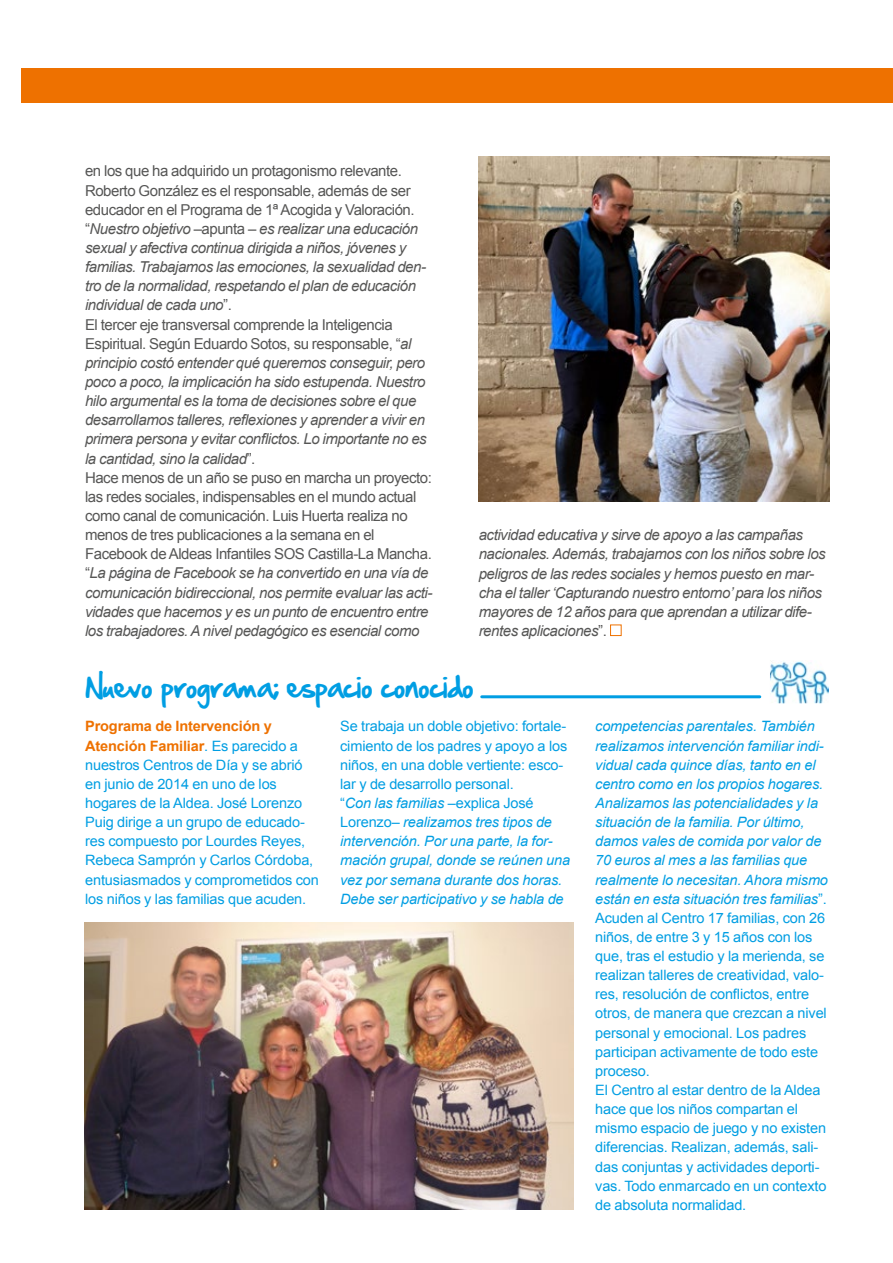
<style>
.page{position:relative;width:893px;height:1263px;background:#fff}
.page>*{position:absolute;margin:0;border:0;box-sizing:border-box;transform-origin:0 0}
.t1{font:27px "Hand Of Sean";letter-spacing:.01em;color:#009ee3}
.t2{font:italic 15px/19.2px "Arial";letter-spacing:-.03em;color:#565655}
.t3{font:14.25px/19.2px "Arial";letter-spacing:-.01em;color:#009ee3}
.t4{font:italic 14.25px/19.2px "Arial";letter-spacing:-.01em;color:#009ee3}
.s1{font-style:normal}
.s2{font-weight:700;color:#ee7100}
.s3{font-style:italic}
</style>
<div class="page">
<hr style="left:482px;top:695px;width:278px;height:3px;background:#009ee3">
<svg style="left:778px;top:703px;width:44px;height:1px"></svg>
<img style="left:770px;top:661px;width:59px;height:42px">
<div style="left:610px;top:625px;width:11px;height:11px;border:1px solid #ee7100"></div>
<div style="left:21px;top:68px;width:872px;height:34px;background:#ee7100"></div>
<img style="left:479px;top:156px;width:350px;height:346px">
<img style="left:85px;top:923px;width:489px;height:287px">
<p class="t2" style="left:85px;top:162px;width:349px"><span class="s1">en los que ha adquirido un protagonismo relevante.<br>Roberto González es el responsable, además de ser educador en el Programa de 1ª Acogida y Valoración. “</span>Nuestro objetivo <span class="s1">–apunta –</span> es realizar una educación sexual y afectiva continua dirigida a niños, jóvenes y familias. Trabajamos las emociones, la sexualidad den&shy;tro de la normalidad, respetando el plan de educación individual de cada uno<span class="s1">”.<br>El tercer eje transversal comprende la Inteligencia Espiritual. Según Eduardo Sotos, su responsable, “</span>al principio costó entender qué queremos conseguir, pero poco a poco, la implicación ha sido estupenda. Nuestro hilo argumental es la toma de decisiones sobre el que desarrollamos talleres, reflexiones y aprender a vivir en primera persona y evitar conflictos. Lo importante no es la cantidad, sino la calidad<span class="s1">”.<br>Hace menos de un año se puso en marcha un proyecto: las redes sociales, indispensables en el mundo actual como canal de comunicación. Luis Huerta realiza no menos de tres publicaciones a la semana en el Facebook de Aldeas Infantiles SOS Castilla-La Mancha. “</span>La página de Facebook se ha convertido en una vía de comunicación bidireccional, nos permite evaluar las acti&shy;vidades que hacemos y es un punto de encuentro entre los trabajadores. A nivel pedagógico es esencial como</p>
<p class="t2" style="left:479px;top:525px;width:348px">actividad educativa y sirve de apoyo a las campañas nacionales. Además, trabajamos con los niños sobre los peligros de las redes sociales y hemos puesto en mar&shy;cha el taller ‘Capturando nuestro entorno’ para los niños mayores de 12 años para que aprendan a utilizar dife&shy;rentes aplicaciones<span class="s1">”.</span></p>
<p class="t1" style="left:86px;top:662px;width:389px">Nuevo programa; espacio conocido</p>
<p class="t3" style="left:85px;top:717px;width:235px"><span class="s2">Programa de Intervención y<br>Atención Familiar</span>. Es parecido a nuestros Centros de Día y se abrió en junio de 2014 en uno de los hogares de la Aldea. José Lorenzo<br>Puig dirige a un grupo de educado&shy;res compuesto por Lourdes Reyes,<br>Rebeca Samprón y Carlos Córdoba, entusiasmados y comprometidos con los niños y las familias que acuden.</p>
<p class="t4" style="left:340px;top:717px;width:231px"><span class="s1">Se trabaja un doble objetivo: fortale&shy;cimiento de los padres y apoyo a los niños, en una doble vertiente: esco&shy;lar y de desarrollo personal.<br>“</span>Con las familias <span class="s1">–explica José Lorenzo–</span> realizamos tres tipos de intervención. Por una parte, la for&shy;mación grupal, donde se reúnen una vez por semana durante dos horas.<br>Debe ser participativo y se habla de</p>
<p class="t3" style="left:595px;top:717px;width:234px"><span class="s3">competencias parentales. También realizamos intervención familiar indi&shy;vidual cada quince días, tanto en el centro como en los propios hogares.<br>Analizamos las potencialidades y la situación de la familia. Por último, damos vales de comida por valor de 70 euros al mes a las familias que realmente lo necesitan. Ahora mismo están en esta situación tres familias</span>”.<br>Acuden al Centro 17 familias, con 26 niños, de entre 3 y 15 años con los que, tras el estudio y la merienda, se realizan talleres de creatividad, valo&shy;res, resolución de conflictos, entre otros, de manera que crezcan a nivel personal y emocional. Los padres participan activamente de todo este proceso.<br>El Centro al estar dentro de la Aldea hace que los niños compartan el mismo espacio de juego y no existen diferencias. Realizan, además, sali&shy;das conjuntas y actividades deporti&shy;vas. Todo enmarcado en un contexto de absoluta normalidad.</p>
</div>
